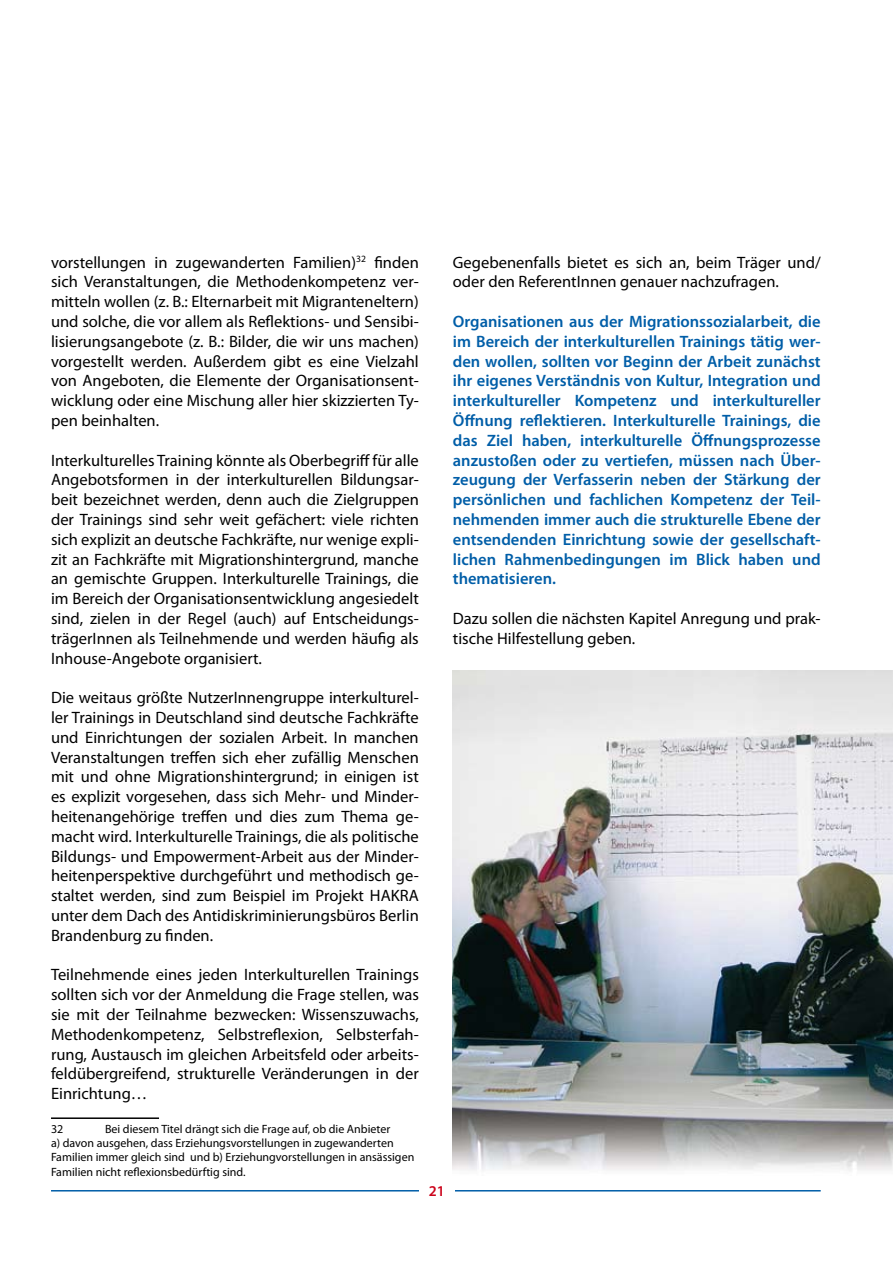
<style>
.page{position:relative;width:893px;height:1263px;background:#fff}
.page>*{position:absolute;margin:0;border:0;box-sizing:border-box;transform-origin:0 0}
.t1{font:16.5px/19.8px "Myriad Pro";color:#000;text-align:justify}
.t2{font:600 16.5px/19.8px "Myriad Pro";color:#005ea8;text-align:justify}
.t3{font:600 15px "Myriad Pro";color:#cc051c}
.t4{font:12px/14.4px "Myriad Pro";color:#000}
</style>
<div class="page">
<hr style="left:51px;top:1190px;width:770px;height:1px;background:#005ea8">
<div style="left:419px;top:1185px;width:36px;height:26px;background:#fff"></div>
<hr style="left:51px;top:1117px;width:108px;height:2px;background:#000">
<img style="left:453px;top:670px;width:440px;height:501px">
<p class="t1" style="left:51px;top:252px;width:369px">vorstellungen in zugewanderten Familien)<sup>32</sup> finden sich Veranstaltungen, die Methodenkompetenz ver&shy;mitteln wollen (z. B.: Elternarbeit mit Migranteneltern) und solche, die vor allem als Reflektions- und Sensibi&shy;lisierungsangebote (z. B.: Bilder, die wir uns machen) vorgestellt werden. Außerdem gibt es eine Vielzahl von Angeboten, die Elemente der Organisationsent&shy;wicklung oder eine Mischung aller hier skizzierten Ty&shy;pen beinhalten.</p>
<p class="t1" style="left:51px;top:450px;width:369px">Interkulturelles Training könnte als Oberbegriff für alle Angebotsformen in der interkulturellen Bildungsar&shy;beit bezeichnet werden, denn auch die Zielgruppen der Trainings sind sehr weit gefächert: viele richten sich explizit an deutsche Fachkräfte, nur wenige expli&shy;zit an Fachkräfte mit Migrationshintergrund, manche an gemischte Gruppen. Interkulturelle Trainings, die im Bereich der Organisationsentwicklung angesiedelt sind, zielen in der Regel (auch) auf Entscheidungs&shy;trägerInnen als Teilnehmende und werden häufig als Inhouse-Angebote organisiert.</p>
<p class="t1" style="left:51px;top:687px;width:369px">Die weitaus größte NutzerInnengruppe interkulturel&shy;ler Trainings in Deutschland sind deutsche Fachkräfte und Einrichtungen der sozialen Arbeit. In manchen Veranstaltungen treffen sich eher zufällig Menschen mit und ohne Migrationshintergrund; in einigen ist es explizit vorgesehen, dass sich Mehr- und Minder&shy;heitenangehörige treffen und dies zum Thema ge&shy;macht wird. Interkulturelle Trainings, die als politische Bildungs- und Empowerment-Arbeit aus der Minder&shy;heitenperspektive durchgeführt und methodisch ge&shy;staltet werden, sind zum Beispiel im Projekt HAKRA unter dem Dach des Antidiskriminierungsbüros Berlin Brandenburg zu finden.</p>
<p class="t1" style="left:51px;top:965px;width:369px">Teilnehmende eines jeden Interkulturellen Trainings sollten sich vor der Anmeldung die Frage stellen, was sie mit der Teilnahme bezwecken: Wissenszuwachs, Methodenkompetenz, Selbstreflexion, Selbsterfah&shy;rung, Austausch im gleichen Arbeitsfeld oder arbeits&shy;feldübergreifend, strukturelle Veränderungen in der Einrichtung…</p>
<p class="t4" style="left:51px;top:1121px;width:14px">32</p>
<p class="t4" style="left:51px;top:1121px;width:365px;text-indent:54px">Bei diesem Titel drängt sich die Frage auf, ob die Anbieter<br>a) davon ausgehen, dass Erziehungsvorstellungen in zugewanderten Familien immer gleich sind und b) Erziehungvorstellungen in ansässigen Familien nicht reflexionsbedürftig sind.</p>
<p class="t3" style="left:429px;top:1182px;width:18px">21</p>
<p class="t1" style="left:453px;top:252px;width:369px">Gegebenenfalls bietet es sich an, beim Träger und/ oder den ReferentInnen genauer nachzufragen.</p>
<p class="t2" style="left:453px;top:311px;width:369px">Organisationen aus der Migrationssozialarbeit, die im Bereich der interkulturellen Trainings tätig wer&shy;den wollen, sollten vor Beginn der Arbeit zunächst ihr eigenes Verständnis von Kultur, Integration und interkultureller Kompetenz und interkultureller Öffnung reflektieren. Interkulturelle Trainings, die das Ziel haben, interkulturelle Öffnungsprozesse anzustoßen oder zu vertiefen, müssen nach Über&shy;zeugung der Verfasserin neben der Stärkung der persönlichen und fachlichen Kompetenz der Teil&shy;nehmenden immer auch die strukturelle Ebene der entsendenden Einrichtung sowie der gesellschaft&shy;lichen Rahmenbedingungen im Blick haben und thematisieren.</p>
<p class="t1" style="left:453px;top:608px;width:369px">Dazu sollen die nächsten Kapitel Anregung und prak&shy;tische Hilfestellung geben.</p>
</div>
